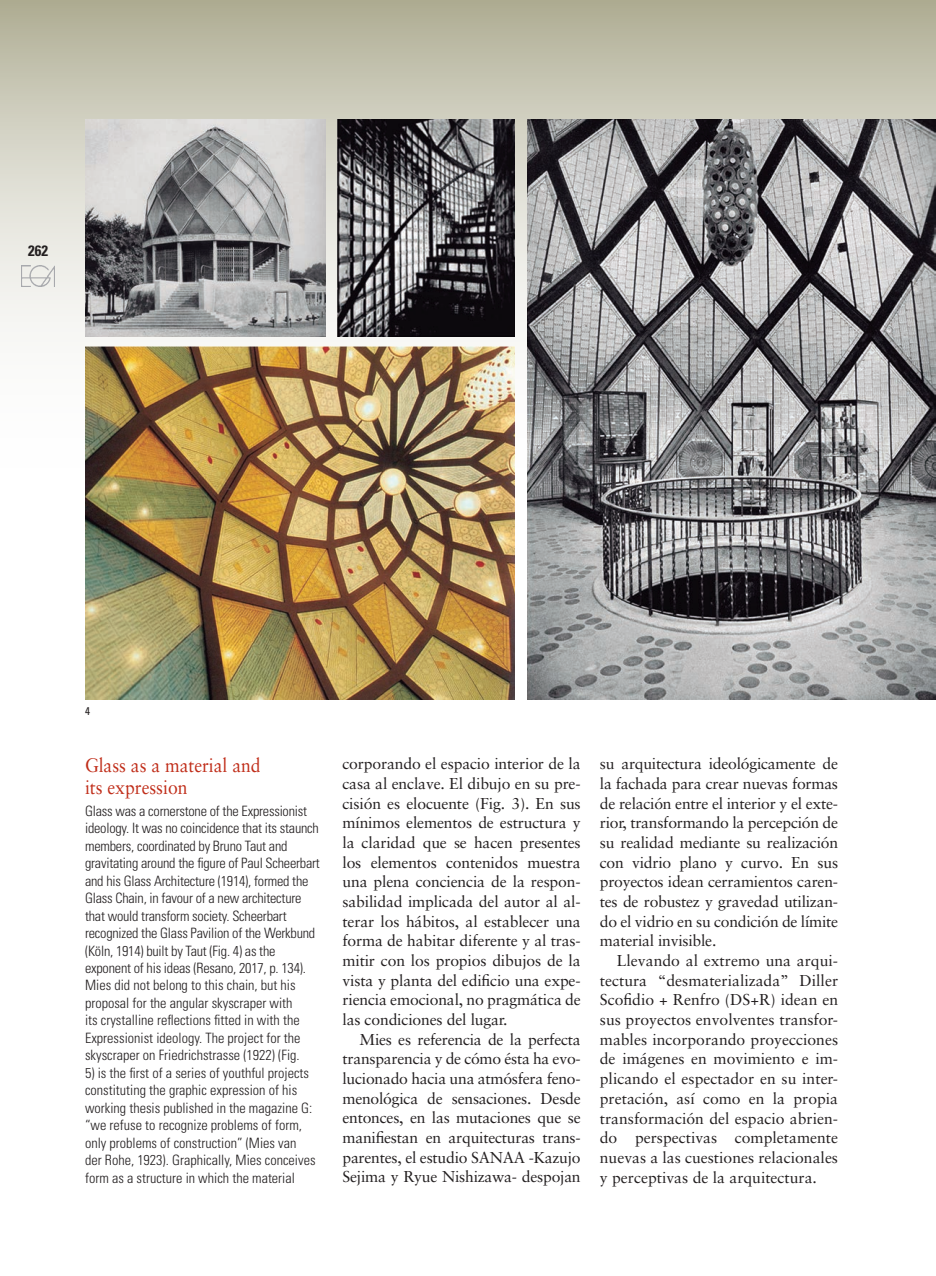
<style>
.page{position:relative;width:936px;height:1276px;background:#fff}
.page>*{position:absolute;margin:0;border:0;box-sizing:border-box;transform-origin:0 0}
.TITULAR_1_INGLES{font:19.5px/21.9px "Sabon";color:#c02d19;scale:.9 1}
.t1{font:15.75px/19.6px "Sabon";letter-spacing:-.01em;color:#231f20;text-align:justify}
.t2{font:700 condensed 15px "Univers";color:#231f20}
.t3{font:300 condensed 14.25px/17.4px "Univers";color:#231f20}
.PIES_DE_FOTO_INGLES{font:condensed 11.25px "Univers";color:#231f20}
</style>
<div class="page">
<svg style="left:0;top:0;width:935px;height:491px"></svg>
<img style="left:527px;top:119px;width:408px;height:580px">
<img style="left:85px;top:347px;width:429px;height:352px">
<img style="left:337px;top:119px;width:177px;height:217px">
<img style="left:85px;top:119px;width:240px;height:217px">
<img style="left:22px;top:265px;width:33px;height:21px">
<p class="t2" style="left:28px;top:242px;width:21px">262</p>
<p class="PIES_DE_FOTO_INGLES" style="left:85px;top:704px;width:6px">4</p>
<p class="TITULAR_1_INGLES" style="left:85px;top:754px;width:197px">Glass as a material and its expression</p>
<p class="t3" style="left:85px;top:802px;width:236px">Glass was a cornerstone of the Expressionist ideology. It was no coincidence that its staunch members, coordinated by Bruno Taut and gravitating around the figure of Paul Scheerbart and his Glass Architecture (1914), formed the Glass Chain, in favour of a new architecture that would transform society. Scheerbart recognized the Glass Pavilion of the Werkbund (Köln, 1914) built by Taut (Fig. 4) as the exponent of his ideas (Resano, 2017, p. 134).</p>
<p class="t3" style="left:85px;top:976px;width:217px">Mies did not belong to this chain, but his proposal for the angular skyscraper with its crystalline reflections fitted in with the Expressionist ideology. The project for the skyscraper on Friedrichstrasse (1922) (Fig.</p>
<p class="t3" style="left:85px;top:1064px;width:232px">5) is the first of a series of youthful projects constituting the graphic expression of his working thesis published in the magazine G: “we refuse to recognize problems of form, only problems of construction” (Mies van der Rohe, 1923). Graphically, Mies conceives form as a structure in which the material</p>
<p class="t1" style="left:342px;top:754px;width:240px">corporando el espacio interior de la casa al enclave. El dibujo en su pre&shy;cisión es elocuente (Fig. 3). En sus mínimos elementos de estructura y la claridad que se hacen presentes los elementos contenidos muestra una plena conciencia de la respon&shy;sabilidad implicada del autor al al&shy;terar los hábitos, al establecer una forma de habitar diferente y al tras&shy;mitir con los propios dibujos de la vista y planta del edificio una expe&shy;riencia emocional, no pragmática de las condiciones del lugar.</p>
<p class="t1" style="left:342px;top:1029px;width:240px;text-indent:17px">Mies es referencia de la perfecta transparencia y de cómo ésta ha evo&shy;lucionado hacia una atmósfera feno&shy;menológica de sensaciones. Desde entonces, en las mutaciones que se manifiestan en arquitecturas trans&shy;parentes, el estudio SANAA -Kazujo Sejima y Ryue Nishizawa- despojan</p>
<p class="t1" style="left:600px;top:754px;width:240px">su arquitectura ideológicamente de la fachada para crear nuevas formas de relación entre el interior y el exte&shy;rior, transformando la percepción de su realidad mediante su realización con vidrio plano y curvo. En sus proyectos idean cerramientos caren&shy;tes de robustez y gravedad utilizan&shy;do el vidrio en su condición de límite material invisible.</p>
<p class="t1" style="left:600px;top:950px;width:240px;text-indent:17px">Llevando al extremo una arqui&shy;tectura “desmaterializada” Diller Scofidio + Renfro (DS+R) idean en sus proyectos envolventes transfor&shy;mables incorporando proyecciones de imágenes en movimiento e im&shy;plicando el espectador en su inter&shy;pretación, así como en la propia transformación del espacio abrien&shy;do perspectivas completamente nuevas a las cuestiones relacionales y perceptivas de la arquitectura.</p>
</div>
